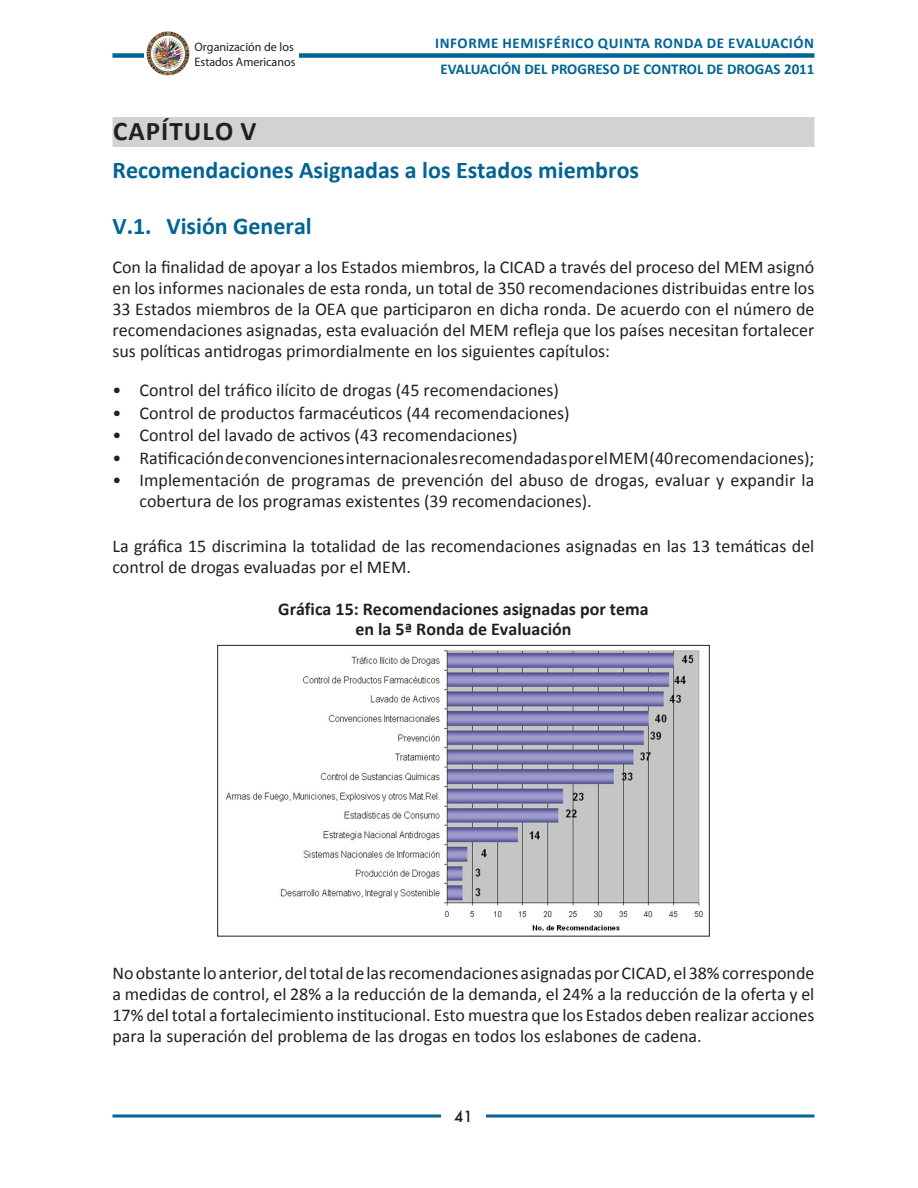
<style>
.page{position:relative;width:918px;height:1188px;background:#fff}
.page>*{position:absolute;margin:0;border:0;box-sizing:border-box;transform-origin:0 0}
.t1{font:700 27px "Calibri";color:#231f20}
.t2{font:700 24px "Calibri";color:#006494}
.t3{font:18px/21px "Calibri";color:#231f20;text-align:justify}
.t4{font:700 18px/20.2px "Calibri";color:#231f20;text-align:center}
.t5{font:700 15px/25.5px "Calibri";color:#006494}
.t6{font:500 15px "Futura";color:#231f20}
.t7{font:12.3px/14.9px "DIN Mittelschrift";color:#231f20}
</style>
<div class="page">
<svg style="left:112px;top:1114px;width:702px;height:4px;background:#3f8aae"></svg>
<div style="left:441px;top:1110px;width:45px;height:18px;background:#fff"></div>
<div style="left:112px;top:53px;width:702px;height:5px;background:#006494"></div>
<img style="left:144px;top:31px;width:155px;height:45px">
<img style="left:151px;top:31px;width:17px;height:8px">
<div style="left:112px;top:117px;width:702px;height:30px;background:#d1d2d4"></div>
<img style="left:226px;top:650px;width:477px;height:281px">
<div style="left:217px;top:645px;width:493px;height:292px;border:1px solid #231f20"></div>
<p class="t7" style="left:195px;top:39px;width:102px">Organización de los<br>Estados Americanos</p>
<p class="t5" style="left:435px;top:30px;width:16px">Informe</p>
<p class="t5" style="left:502px;top:30px;width:20px">Hemisférico</p>
<p class="t5" style="left:598px;top:30px;width:20px">Quinta</p>
<p class="t5" style="left:654px;top:30px;width:20px">Ronda</p>
<p class="t5" style="left:440px;top:30px;width:376px;text-indent:266px">de Evaluación<br>EVALUACIÓN DEL PROGRESO DE CONTROL DE DROGAS 2011</p>
<h1 class="t1" style="left:113px;top:113px;width:74px">Capítulo</h1>
<h1 class="t1" style="left:240px;top:113px;width:17px">V</h1>
<h2 class="t2" style="left:112px;top:154px;width:528px">Recomendaciones Asignadas a los Estados miembros</h2>
<h2 class="t2" style="left:112px;top:211px;width:201px">V.1. Visión General</h2>
<p class="t3" style="left:112px;top:257px;width:704px">Con la finalidad de apoyar a los Estados miembros, la CICAD a través del proceso del MEM asignó en los informes nacionales de esta ronda, un total de 350 recomendaciones distribuidas entre los 33 Estados miembros de la OEA que participaron en dicha ronda. De acuerdo con el número de recomendaciones asignadas, esta evaluación del MEM refleja que los países necesitan fortalecer sus políticas antidrogas primordialmente en los siguientes capítulos:</p>
<p class="t3" style="left:112px;top:380px;width:448px">• Control del tráfico ilícito de drogas (45 recomendaciones)</p>
<p class="t3" style="left:112px;top:402px;width:459px">• Control de productos farmacéuticos (44 recomendaciones)</p>
<p class="t3" style="left:112px;top:425px;width:407px">• Control del lavado de activos (43 recomendaciones)</p>
<p class="t3" style="left:112px;top:447px;width:703px">• Ratificación de convenciones internacionales recomendadas por el MEM (40 recomendaciones);</p>
<p class="t3" style="left:140px;top:470px;width:676px;text-indent:-27px">• Implementación de programas de prevención del abuso de drogas, evaluar y expandir la cobertura de los programas existentes (39 recomendaciones).</p>
<p class="t3" style="left:112px;top:535px;width:703px;line-height:21.6px">La gráfica 15 discrimina la totalidad de las recomendaciones asignadas en las 13 temáticas del control de drogas evaluadas por el MEM.</p>
<p class="t4" style="left:278px;top:599px;width:372px">Gráfica 15: Recomendaciones asignadas por tema en la 5ª Ronda de Evaluación</p>
<p class="t3" style="left:112px;top:963px;width:703px">No obstante lo anterior, del total de las recomendaciones asignadas por CICAD, el 38% corresponde a medidas de control, el 28% a la reducción de la demanda, el 24% a la reducción de la oferta y el 17% del total a fortalecimiento institucional. Esto muestra que los Estados deben realizar acciones para la superación del problema de las drogas en todos los eslabones de cadena.</p>
<p class="t6" style="left:454px;top:1107px;width:20px">41</p>
</div>
